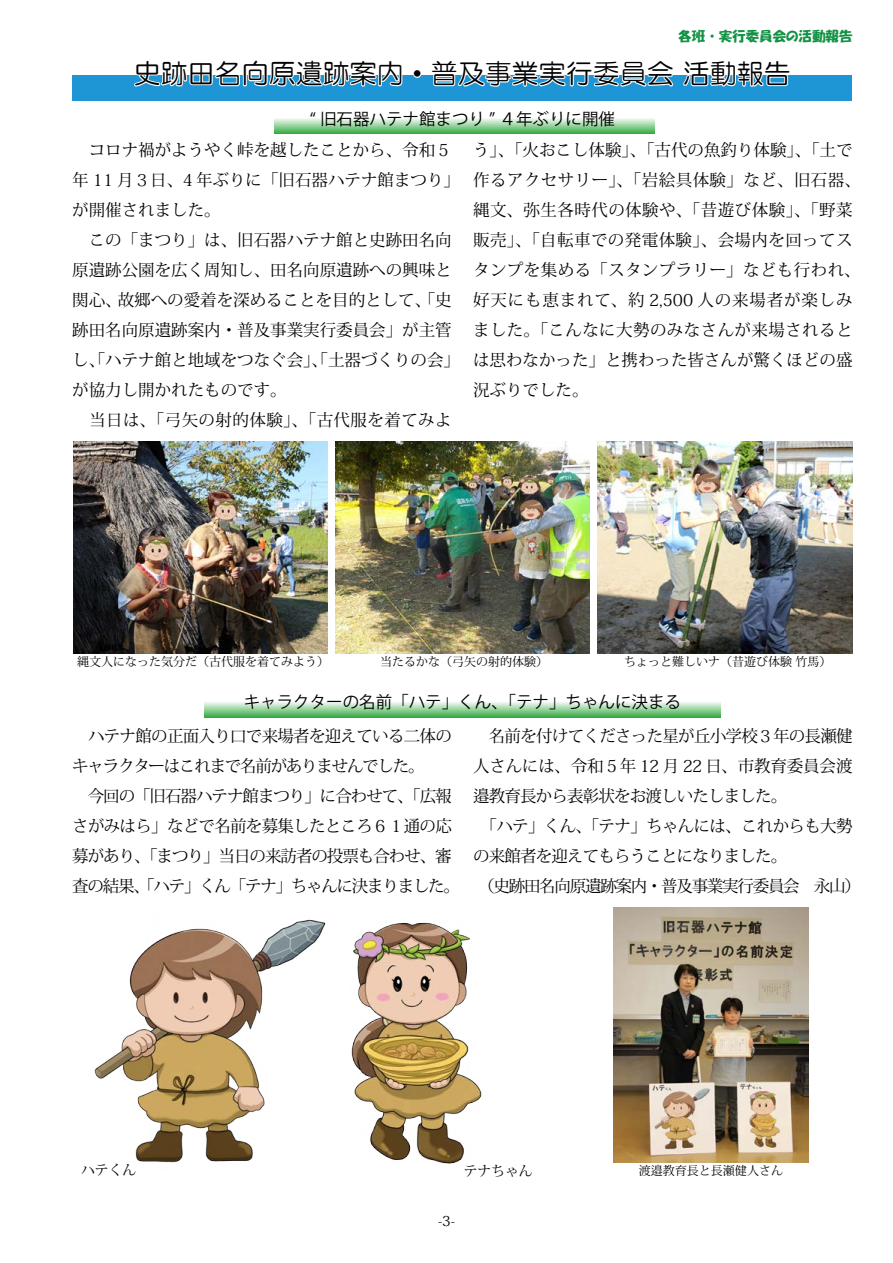
<style>
.page{position:relative;width:893px;height:1263px;background:#fff}
.page>*{position:absolute;margin:0;border:0;box-sizing:border-box;transform-origin:0 0}
.t1{font:27px "HG Maru Gothic MPRO";color:#000}
.t2{font:16.5px/30px "Koz Min Pro";color:#000}
.t3{font:16.5px/30px "Koz Min Pro";letter-spacing:.025em;color:#000}
.t4{font:16.5px/30px "Koz Min Pro";letter-spacing:-.06em;color:#000}
.t5{font:16.5px "Koz Go Pro";color:#000}
.t6{font:16.5px "Koz Min Pro";letter-spacing:-.05em;color:#000}
.t7{font:16.5px "Koz Min Pro";letter-spacing:-.04em;color:#000}
.t8{font:16.5px "Koz Min Pro";letter-spacing:-.075em;color:#000}
.t9{font:16.5px "Koz Min Pro";letter-spacing:-.045em;color:#000}
.t10{font:13.8px "Koz Min Pro";color:#000}
.t11{font:13.5px "HGP Soei Kakupoptai";color:#129243}
.t12{font:12px "Koz Min Pro";color:#000}
</style>
<div class="page">
<svg style="left:204px;top:702px;width:517px;height:15px;background:#95d39c"></svg>
<div style="left:274px;top:112px;width:381px;height:22px;background:linear-gradient(to bottom,#fff,#48b354)"></div>
<img style="left:74px;top:441px;width:253px;height:213px">
<img style="left:335px;top:441px;width:255px;height:213px">
<img style="left:598px;top:441px;width:255px;height:213px">
<div style="left:72px;top:75px;width:780px;height:25px;background:#1e95d4"></div>
<svg style="left:134px;top:75px;width:269px;height:12px"></svg>
<svg style="left:413px;top:75px;width:9px;height:3px"></svg>
<svg style="left:433px;top:75px;width:241px;height:12px"></svg>
<svg style="left:683px;top:75px;width:106px;height:12px"></svg>
<img style="left:94px;top:919px;width:388px;height:245px">
<img style="left:613px;top:908px;width:196px;height:254px">
<p class="t11" style="left:678px;top:30px;width:176px">各班・実行委員会の活動報告</p>
<h1 class="t1" style="left:134px;top:60px;width:658px">史跡田名向原遺跡案内・普及事業実行委員会 活動報告</h1>
<p class="t5" style="left:310px;top:108px;width:307px">“ 旧石器ハテナ館まつり ” ４年ぶりに開催</p>
<p class="t2" style="left:72px;top:134px;width:389px">　コロナ禍がようやく峠を越したことから、令和５年 11 月３日、４年ぶりに「旧石器ハテナ館まつり」が開催されました。<br>　この「まつり」は、旧石器ハテナ館と史跡田名向原遺跡公園を広く周知し、田名向原遺跡への興味と関心、故郷への愛着を深めることを目的として、「史跡田名向原遺跡案内・普及事業実行委員会」が主管し、「ハテナ館と地域をつなぐ会」、「土器づくりの会」が協力し開かれたものです。<br>　当日は、「弓矢の射的体験」、「古代服を着てみよ</p>
<p class="t3" style="left:473px;top:134px;width:389px">う」、「火おこし体験」、「古代の魚釣り体験」、「土で作るアクセサリー」、「岩絵具体験」など、旧石器、縄文、弥生各時代の体験や、「昔遊び体験」、「野菜販売」、「自転車での発電体験」、会場内を回ってスタンプを集める「スタンプラリー」なども行われ、好天にも恵まれて、約 2,500 人の来場者が楽しみました。「こんなに大勢のみなさんが来場されるとは思わなかった」と携わった皆さんが驚くほどの盛況ぶりでした。　</p>
<p class="t12" style="left:77px;top:653px;width:253px">縄文人になった気分だ（古代服を着てみよう）</p>
<p class="t12" style="left:380px;top:653px;width:169px">当たるかな（弓矢の射的体験）</p>
<p class="t12" style="left:624px;top:653px;width:209px">ちょっと難しいナ（昔遊び体験竹馬）</p>
<p class="t5" style="left:244px;top:691px;width:439px">キャラクターの名前「ハテ」くん、「テナ」ちゃんに決まる</p>
<p class="t4" style="left:72px;top:720px;width:389px">　ハテナ館の正面入り口で来場者を迎えている二体のキャラクターはこれまで名前がありませんでした。<br>　今回の「旧石器ハテナ館まつり」に合わせて、「広報さがみはら」などで名前を募集したところ６１通の応募があり、「まつり」当日の来訪者の投票も合わせ、審査の結果、「ハテ」くん「テナ」ちゃんに決まりました。</p>
<p class="t9" style="left:473px;top:724px;width:381px">　名前を付けてくださった星が丘小学校３年の長瀬健</p>
<p class="t2" style="left:473px;top:750px;width:381px">人さんには、令和５年 12 月 22 日、市教育委員会渡</p>
<p class="t6" style="left:473px;top:784px;width:316px">邉教育長から表彰状をお渡しいたしました。</p>
<p class="t7" style="left:473px;top:814px;width:381px">　「ハテ」くん、「テナ」ちゃんには、これからも大勢</p>
<p class="t6" style="left:473px;top:844px;width:316px">の来館者を迎えてもらうことになりました。</p>
<p class="t8" style="left:478px;top:874px;width:384px">（史跡田名向原遺跡案内・普及事業実行委員会　永山）</p>
<p class="t10" style="left:81px;top:1160px;width:57px">ハテくん</p>
<p class="t10" style="left:464px;top:1161px;width:71px">テナちゃん</p>
<p class="t10" style="left:438px;top:1211px;width:18px">-3-</p>
<p class="t12" style="left:639px;top:1162px;width:145px">渡邉教育長と長瀬健人さん</p>
</div>
